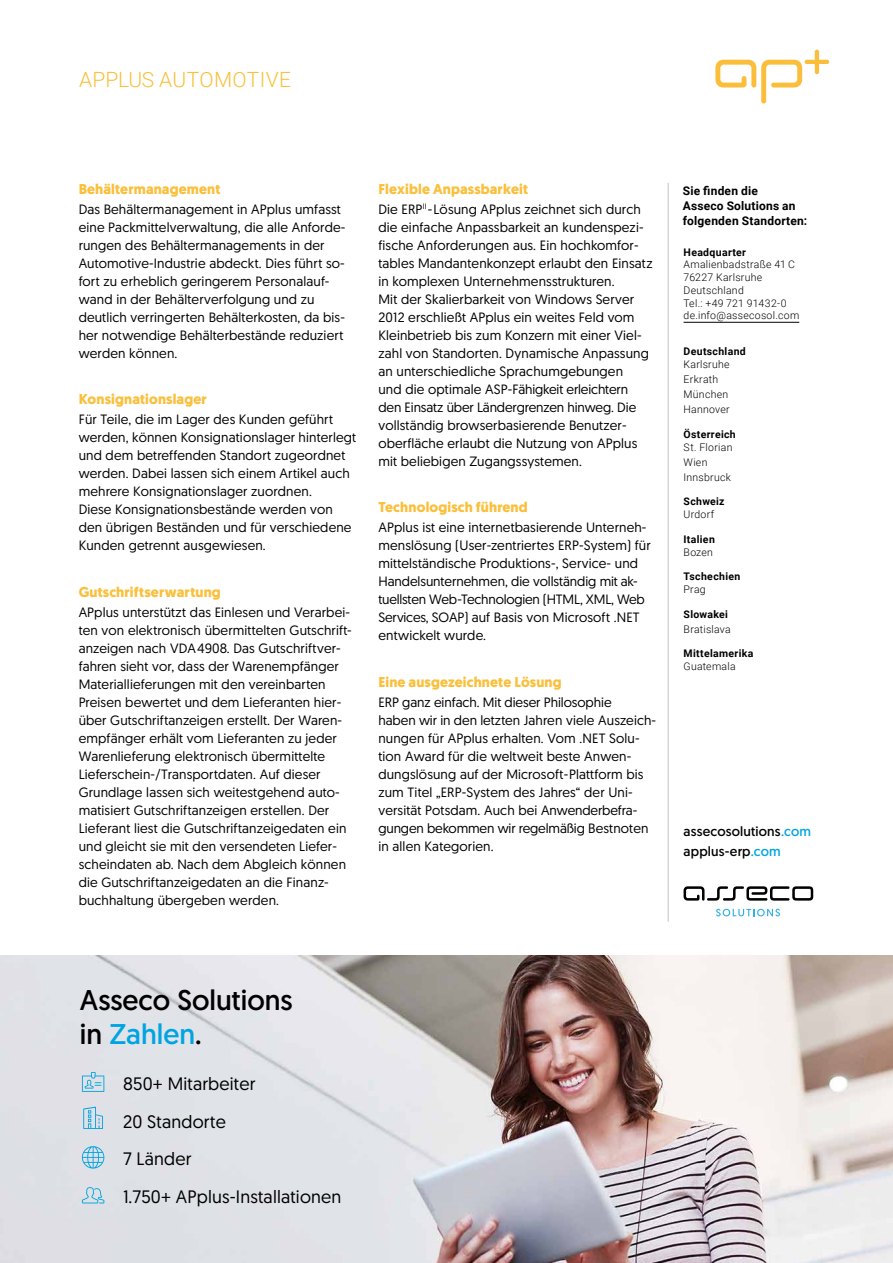
<style>
.page{position:relative;width:893px;height:1263px;background:#fff}
.page>*{position:absolute;margin:0;border:0;box-sizing:border-box;transform-origin:0 0}
.t1{font:28.5px/34.2px "Geomanist";color:#000}
.t2{font:300 21px "Roboto";letter-spacing:.015em;color:#fabf3b}
.t3{font:18px/37.5px "Geomanist";letter-spacing:.01em;color:#000}
.t4{font:700 14.25px "Geomanist";letter-spacing:.01em;color:#fabf3b}
.t5{font:13.5px/18px "Geomanist";letter-spacing:.01em;color:#000}
.t6{font:13.5px/20.1px "Geomanist";letter-spacing:.015em;color:#000}
.t7{font:700 12px/15px "Roboto";letter-spacing:.02em;color:#000}
.t8{font:300 10.5px/15px "Roboto";letter-spacing:.025em;color:#000}
.t9{font:700 10.5px "Roboto";letter-spacing:.03em;color:#000}
.s1{color:#00a4e0}
</style>
<div class="page">
<img style="left:0;top:955px;width:893px;height:308px">
<svg style="left:82px;top:1072px;width:22px;height:20px"></svg>
<svg style="left:82px;top:1146px;width:22px;height:22px"></svg>
<svg style="left:82px;top:1187px;width:22px;height:16px"></svg>
<svg style="left:83px;top:1106px;width:20px;height:23px"></svg>
<svg style="left:684px;top:886px;width:129px;height:15px"></svg>
<svg style="left:716px;top:909px;width:64px;height:7px"></svg>
<hr style="left:667px;top:183px;width:2px;height:739px;background:#878787">
<hr style="left:684px;top:322px;width:115px;height:1px;background:#000">
<svg style="left:715px;top:50px;width:114px;height:54px"></svg>
<h2 class="t2" style="left:79px;top:65px;width:214px">APPLUS AUTOMOTIVE</h2>
<p class="t4" style="left:79px;top:179px;width:143px">Behältermanagement</p>
<p class="t5" style="left:79px;top:200px;width:268px">Das Behältermanagement in APplus umfasst eine Packmittelverwaltung, die alle Anforde&shy;rungen des Behältermanagements in der Automotive-Industrie abdeckt. Dies führt so&shy;fort zu erheblich geringerem Personalauf&shy;wand in der Behälterverfolgung und zu deutlich verringerten Behälterkosten, da bis&shy;her notwendige Behälterbestände reduziert werden können.</p>
<p class="t4" style="left:79px;top:390px;width:130px">Konsignationslager</p>
<p class="t5" style="left:79px;top:410px;width:279px">Für Teile, die im Lager des Kunden geführt werden, können Konsignationslager hinterlegt und dem betreffenden Standort zugeordnet werden. Dabei lassen sich einem Artikel auch mehrere Konsignationslager zuordnen.<br>Diese Konsignationsbestände werden von den übrigen Beständen und für verschiedene Kunden getrennt ausgewiesen.</p>
<p class="t4" style="left:79px;top:583px;width:144px">Gutschriftserwartung</p>
<p class="t5" style="left:79px;top:603px;width:275px">APplus unterstützt das Einlesen und Verarbei&shy;ten von elektronisch übermittelten Gutschrift&shy;anzeigen nach VDA4908. Das Gutschriftver&shy;fahren sieht vor, dass der Warenempfänger Materiallieferungen mit den vereinbarten Preisen bewertet und dem Lieferanten hier&shy;über Gutschriftanzeigen erstellt. Der Waren&shy;empfänger erhält vom Lieferanten zu jeder Warenlieferung elektronisch übermittelte Lieferschein-/Transportdaten. Auf dieser Grundlage lassen sich weitestgehend auto&shy;matisiert Gutschriftanzeigen erstellen. Der Lieferant liest die Gutschriftanzeigedaten ein und gleicht sie mit den versendeten Liefer&shy;scheindaten ab. Nach dem Abgleich können die Gutschriftanzeigedaten an die Finanz&shy;buchhaltung übergeben werden.</p>
<p class="t4" style="left:378px;top:179px;width:151px">Flexible Anpassbarkeit</p>
<p class="t5" style="left:378px;top:200px;width:276px">Die ERP<sup>II</sup>-Lösung APplus zeichnet sich durch die einfache Anpassbarkeit an kundenspezi&shy;fische Anforderungen aus. Ein hochkomfor&shy;tables Mandantenkonzept erlaubt den Einsatz in komplexen Unternehmensstrukturen.<br>Mit der Skalierbarkeit von Windows Server 2012 erschließt APplus ein weites Feld vom Kleinbetrieb bis zum Konzern mit einer Viel&shy;zahl von Standorten. Dynamische Anpassung an unterschiedliche Sprachumgebungen<br>und die optimale ASP-Fähigkeit erleichtern den Einsatz über Ländergrenzen hinweg. Die vollständig browserbasierende Benutzer&shy;oberfläche erlaubt die Nutzung von APplus mit beliebigen Zugangssystemen.</p>
<p class="t4" style="left:378px;top:498px;width:151px">Technologisch führend</p>
<p class="t5" style="left:378px;top:518px;width:274px">APplus ist eine internetbasierende Unterneh&shy;menslösung (User-zentriertes ERP-System) für mittelständische Produktions-, Service- und Handelsunternehmen, die vollständig mit ak&shy;tuellsten Web-Technologien (HTML, XML, Web Services, SOAP) auf Basis von Microsoft .NET entwickelt wurde.</p>
<p class="t4" style="left:378px;top:672px;width:185px">Eine ausgezeichnete Lösung</p>
<p class="t5" style="left:378px;top:693px;width:279px">ERP ganz einfach. Mit dieser Philosophie<br>haben wir in den letzten Jahren viele Auszeich&shy;nungen für APplus erhalten. Vom .NET Solu&shy;tion Award für die weltweit beste Anwen&shy;dungslösung auf der Microsoft-Plattform bis zum Titel „ERP-System des Jahres“ der Uni&shy;versität Potsdam. Auch bei Anwenderbefra&shy;gungen bekommen wir regelmäßig Bestnoten in allen Kategorien.</p>
<p class="t7" style="left:683px;top:183px;width:126px">Sie finden die<br>Asseco Solutions an folgenden Standorten:</p>
<p class="t9" style="left:684px;top:244px;width:64px">Headquarter</p>
<p class="t8" style="left:684px;top:258px;width:117px;line-height:12.8px">Amalienbadstraße 41 C<br>76227 Karlsruhe<br>Deutschland<br>Tel.: +49 721 91432-0 de.info@assecosol.com</p>
<p class="t9" style="left:684px;top:344px;width:64px">Deutschland</p>
<p class="t8" style="left:684px;top:356px;width:48px">Karlsruhe<br>Erkrath<br>München<br>Hannover</p>
<p class="t9" style="left:684px;top:427px;width:54px">Österreich</p>
<p class="t8" style="left:684px;top:439px;width:50px">St. Florian<br>Wien<br>Innsbruck</p>
<p class="t9" style="left:684px;top:494px;width:42px">Schweiz</p>
<p class="t8" style="left:684px;top:506px;width:32px">Urdorf</p>
<p class="t9" style="left:684px;top:532px;width:33px">Italien</p>
<p class="t8" style="left:684px;top:544px;width:31px">Bozen</p>
<p class="t9" style="left:684px;top:569px;width:58px">Tschechien</p>
<p class="t8" style="left:684px;top:581px;width:24px">Prag</p>
<p class="t9" style="left:684px;top:607px;width:46px">Slowakei</p>
<p class="t8" style="left:684px;top:621px;width:49px">Bratislava</p>
<p class="t9" style="left:684px;top:646px;width:71px">Mittelamerika</p>
<p class="t8" style="left:684px;top:658px;width:54px">Guatemala</p>
<p class="t6" style="left:684px;top:820px;width:129px">assecosolutions<span class="s1">.com </span>applus-erp<span class="s1">.com</span></p>
<h1 class="t1" style="left:80px;top:982px;width:214px">Asseco Solutions in <span class="s1">Zahlen</span>.</h1>
<h3 class="t3" style="left:123px;top:1065px;width:220px">850+ Mitarbeiter<br>20 Standorte<br>7 Länder<br>1.750+ APplus-Installationen</h3>
</div>
